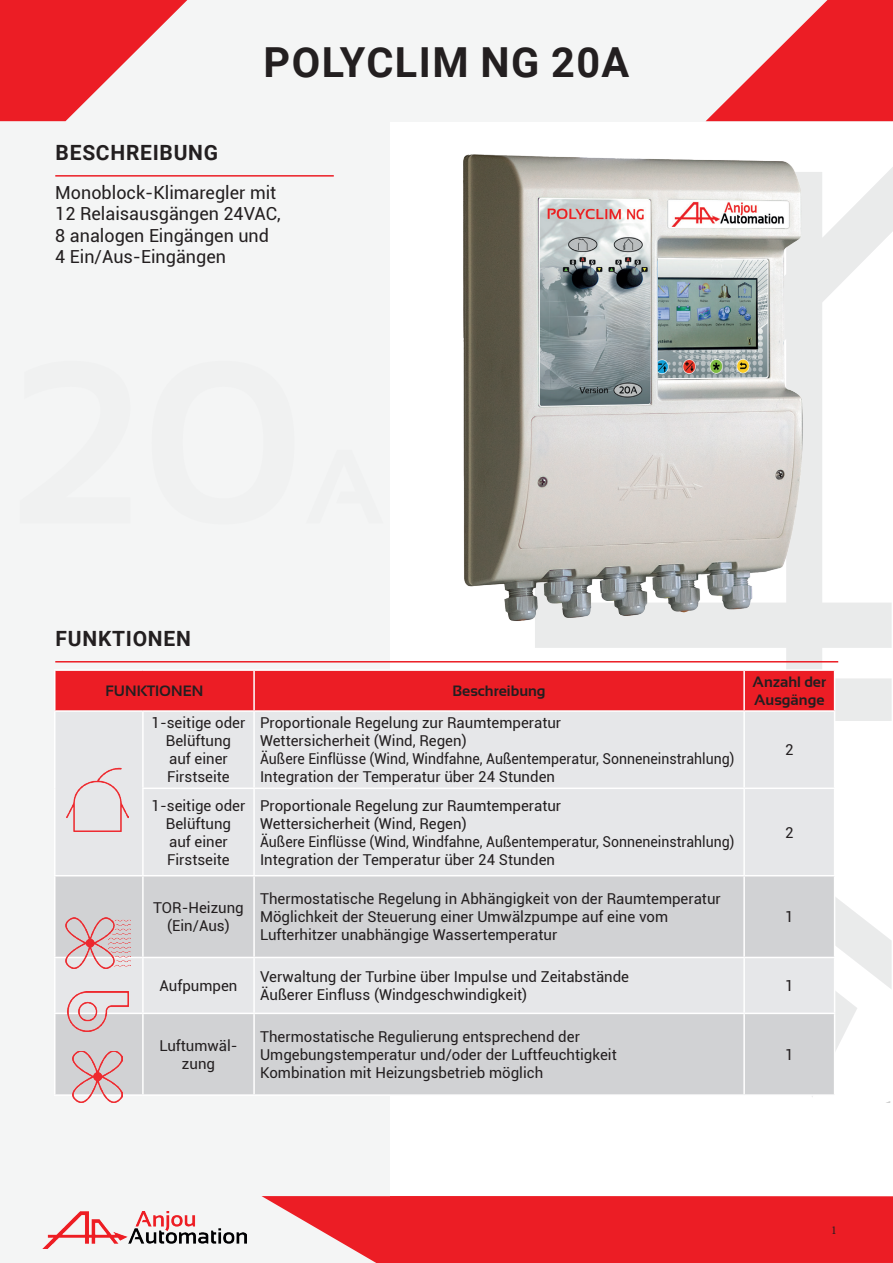
<style>
.page{position:relative;width:893px;height:1263px;background:#fff}
.page>*{position:absolute;margin:0;border:0;box-sizing:border-box;transform-origin:0 0}
.t1{font:700 41.4px "Roboto";letter-spacing:.035em;color:#231f20}
.t2{font:700 21px "Roboto";letter-spacing:.035em;color:#231f20}
.t3{font:18px/21.6px "Roboto";color:#231f20}
.t4{font:15px/18px "Roboto";color:#231f20}
.t5{font:700 15px/18px "Sansation";color:#231f20}
.t6{font:12px "Minion Pro";color:#231f20}
</style>
<div class="page">
<div style="left:0;top:0;width:389px;height:1263px;background:#f4f5f5"></div>
<div style="left:0;top:0;width:893px;height:121px;background:#f4f5f5"></div>
<svg style="left:0;top:0;width:187px;height:121px"></svg>
<svg style="left:706px;top:0;width:187px;height:121px"></svg>
<div style="left:323px;top:1196px;width:570px;height:67px;background:#ec1d25"></div>
<svg style="left:535px;top:167px;width:358px;height:930px"></svg>
<hr style="left:55px;top:175px;width:279px;height:2px;background:#ec1d25">
<hr style="left:55px;top:661px;width:783px;height:1px;background:#ec1d25">
<div style="left:56px;top:671px;width:778px;height:39px;background:#ec1d25"></div>
<div style="left:56px;top:712px;width:778px;height:163px;background:#e6e7e9"></div>
<svg style="left:56px;top:876px;width:778px;height:218px;background:#d6d7d9"></svg>
<hr style="left:744px;top:875px;width:91px;height:1px;background:#fff">
<hr style="left:834px;top:876px;width:1px;height:81px;background:#fff">
<hr style="left:744px;top:957px;width:91px;height:1px;background:#fff">
<hr style="left:834px;top:958px;width:1px;height:55px;background:#fff">
<hr style="left:744px;top:1013px;width:91px;height:1px;background:#fff">
<hr style="left:834px;top:1014px;width:1px;height:80px;background:#fff">
<hr style="left:744px;top:1094px;width:91px;height:2px;background:#fff">
<hr style="left:253px;top:671px;width:2px;height:39px;background:#fff">
<hr style="left:254px;top:669px;width:490px;height:2px;background:#fff">
<hr style="left:744px;top:669px;width:91px;height:2px;background:#fff">
<hr style="left:743px;top:671px;width:2px;height:39px;background:#fff">
<hr style="left:834px;top:671px;width:1px;height:39px;background:#fff">
<hr style="left:254px;top:710px;width:490px;height:2px;background:#fff">
<hr style="left:744px;top:710px;width:91px;height:2px;background:#fff">
<hr style="left:743px;top:876px;width:2px;height:81px;background:#fff">
<hr style="left:743px;top:958px;width:2px;height:55px;background:#fff">
<hr style="left:743px;top:1014px;width:2px;height:80px;background:#fff">
<hr style="left:254px;top:1094px;width:490px;height:2px;background:#fff">
<hr style="left:54px;top:669px;width:89px;height:2px;background:#fff">
<hr style="left:54px;top:671px;width:2px;height:39px;background:#fff">
<hr style="left:143px;top:669px;width:111px;height:2px;background:#fff">
<hr style="left:54px;top:710px;width:89px;height:2px;background:#fff">
<hr style="left:143px;top:710px;width:111px;height:2px;background:#fff">
<hr style="left:142px;top:712px;width:2px;height:75px;background:#fff">
<hr style="left:743px;top:712px;width:2px;height:75px;background:#fff">
<hr style="left:834px;top:712px;width:1px;height:75px;background:#fff">
<hr style="left:142px;top:787px;width:112px;height:2px;background:#fff">
<hr style="left:142px;top:789px;width:2px;height:86px;background:#fff">
<hr style="left:254px;top:787px;width:490px;height:2px;background:#fff">
<hr style="left:744px;top:787px;width:91px;height:2px;background:#fff">
<hr style="left:743px;top:789px;width:2px;height:86px;background:#fff">
<hr style="left:834px;top:789px;width:1px;height:86px;background:#fff">
<hr style="left:54px;top:875px;width:89px;height:1px;background:#fff">
<hr style="left:142px;top:876px;width:2px;height:81px;background:#fff">
<hr style="left:54px;top:957px;width:89px;height:1px;background:#fff">
<hr style="left:142px;top:958px;width:2px;height:55px;background:#fff">
<hr style="left:54px;top:1013px;width:89px;height:1px;background:#fff">
<hr style="left:142px;top:1014px;width:2px;height:80px;background:#fff">
<hr style="left:54px;top:712px;width:2px;height:76px;background:#fff">
<hr style="left:54px;top:788px;width:2px;height:87px;background:#fff">
<hr style="left:54px;top:876px;width:2px;height:81px;background:#fff">
<hr style="left:54px;top:958px;width:2px;height:55px;background:#fff">
<hr style="left:54px;top:1014px;width:2px;height:80px;background:#fff">
<hr style="left:54px;top:1094px;width:89px;height:2px;background:#fff">
<hr style="left:143px;top:1094px;width:111px;height:2px;background:#fff">
<hr style="left:143px;top:875px;width:111px;height:1px;background:#fff">
<hr style="left:254px;top:875px;width:490px;height:1px;background:#fff">
<hr style="left:143px;top:957px;width:111px;height:1px;background:#fff">
<hr style="left:254px;top:957px;width:490px;height:1px;background:#fff">
<hr style="left:143px;top:1013px;width:111px;height:1px;background:#fff">
<hr style="left:254px;top:1013px;width:490px;height:1px;background:#fff">
<img style="left:463px;top:154px;width:360px;height:486px">
<img style="left:67px;top:768px;width:62px;height:64px">
<img style="left:73px;top:1051px;width:50px;height:51px">
<img style="left:66px;top:917px;width:64px;height:51px">
<img style="left:67px;top:991px;width:61px;height:40px">
<img style="left:43px;top:1211px;width:200px;height:38px">
<svg style="left:243px;top:677px;width:80px;height:567px"></svg>
<h2 class="t2" style="left:56px;top:138px;width:164px">BESCHREIBUNG</h2>
<h1 class="t1" style="left:264px;top:33px;width:367px">POLYCLIM NG 20A</h1>
<h1 class="t1" style="left:278px;top:33px;width:338px">POLYCLIM NG 31</h1>
<p class="t3" style="left:55px;top:181px;width:227px">Monoblock-Klimaregler mit<br>12 Relaisausgängen 24VAC,<br>8 analogen Eingängen und<br>4 Ein/Aus-Eingängen</p>
<h2 class="t2" style="left:56px;top:624px;width:137px">FUNKTIONEN</h2>
<p class="t5" style="left:105px;top:682px;width:99px">FUNKTIONEN</p>
<p class="t5" style="left:453px;top:682px;width:95px">Beschreibung</p>
<p class="t5" style="left:753px;top:673px;width:75px">Anzahl der<br>Ausgänge</p>
<p class="t4" style="left:152px;top:713px;width:95px;text-align:center">1-seitige oder<br>Belüftung<br>auf einer<br>Firstseite</p>
<p class="t4" style="left:260px;top:713px;width:476px">Proportionale Regelung zur Raumtemperatur<br>Wettersicherheit (Wind, Regen)<br>Äußere Einflüsse (Wind, Windfahne, Außentemperatur, Sonneneinstrahlung)<br>Integration der Temperatur über 24 Stunden</p>
<p class="t4" style="left:785px;top:740px;width:10px">2</p>
<p class="t4" style="left:152px;top:796px;width:95px;text-align:center">1-seitige oder<br>Belüftung<br>auf einer<br>Firstseite</p>
<p class="t4" style="left:260px;top:796px;width:476px">Proportionale Regelung zur Raumtemperatur<br>Wettersicherheit (Wind, Regen)<br>Äußere Einflüsse (Wind, Windfahne, Außentemperatur, Sonneneinstrahlung)<br>Integration der Temperatur über 24 Stunden</p>
<p class="t4" style="left:153px;top:898px;width:92px;text-align:center">TOR-Heizung (Ein/Aus)</p>
<p class="t4" style="left:260px;top:889px;width:462px">Thermostatische Regelung in Abhängigkeit von der Raumtemperatur<br>Möglichkeit der Steuerung einer Umwälzpumpe auf eine vom<br>Lufterhitzer unabhängige Wassertemperatur</p>
<p class="t4" style="left:785px;top:823px;width:10px">2</p>
<p class="t4" style="left:785px;top:907px;width:10px">1</p>
<p class="t4" style="left:160px;top:976px;width:79px">Aufpumpen</p>
<p class="t4" style="left:260px;top:967px;width:371px">Verwaltung der Turbine über Impulse und Zeitabstände<br>Äußerer Einfluss (Windgeschwindigkeit)</p>
<p class="t4" style="left:785px;top:976px;width:10px">1</p>
<p class="t4" style="left:159px;top:1036px;width:80px;text-align:center">Luftumwäl&shy;zung</p>
<p class="t4" style="left:260px;top:1027px;width:358px">Thermostatische Regulierung entsprechend der<br>Umgebungstemperatur und/oder der Luftfeuchtigkeit<br>Kombination mit Heizungsbetrieb möglich</p>
<p class="t4" style="left:785px;top:1045px;width:10px">1</p>
<p class="t6" style="left:831px;top:1222px;width:7px">1</p>
</div>
